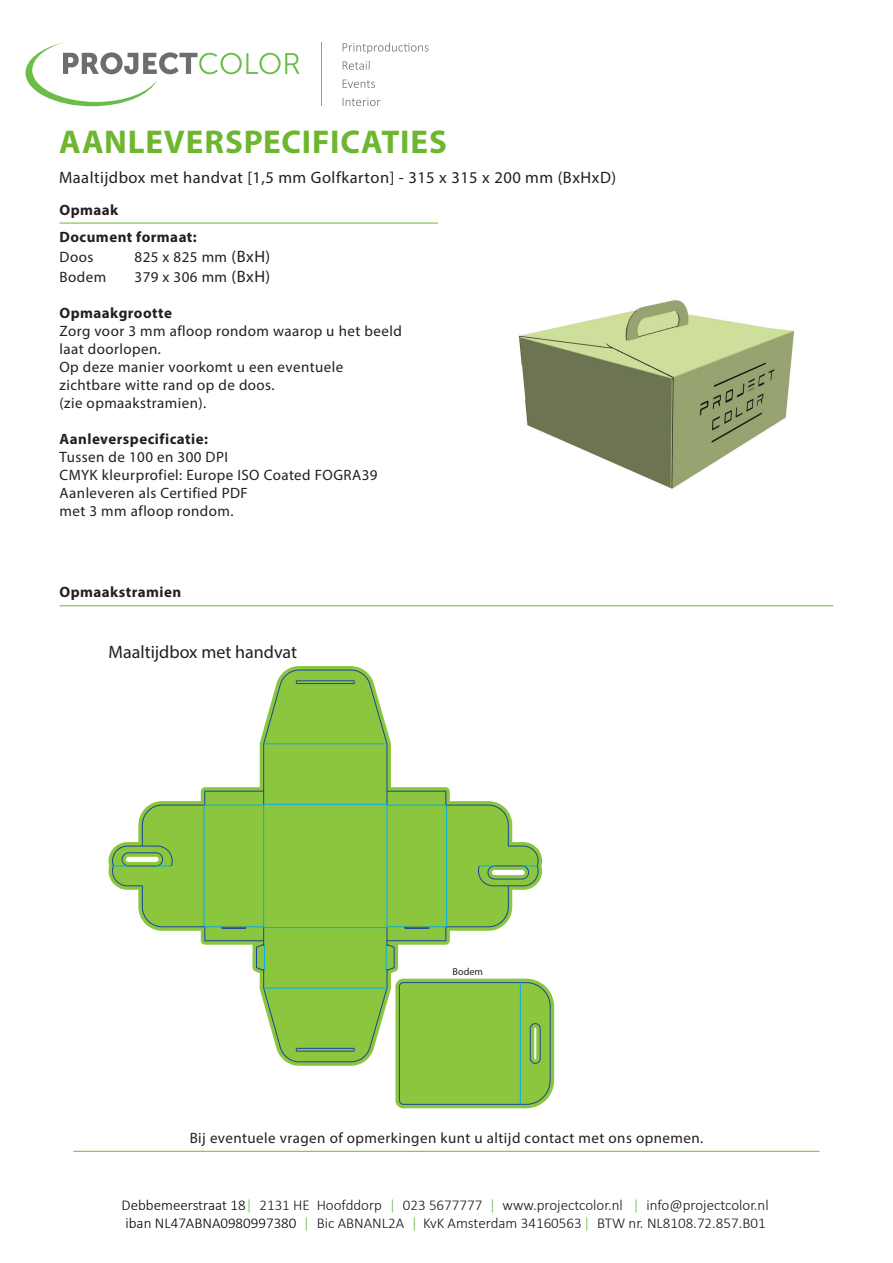
<style>
.page{position:relative;width:893px;height:1263px;background:#fff}
.page>*{position:absolute;margin:0;border:0;box-sizing:border-box;transform-origin:0 0}
.t1{font:700 33px "Myriad Pro";letter-spacing:.025em;color:#6fb630}
.t2{font:18px "Myriad Pro";color:#231f20}
.t3{font:16.5px "Myriad Pro";letter-spacing:.03em;color:#231f20}
.t4{font:15px/18px "Myriad Pro";letter-spacing:.03em;color:#231f20}
.t5{font:300 15px/18px "Calibri";color:#121416}
.t6{font:700 15px "Myriad Pro";letter-spacing:.03em;color:#231f20}
.t7{font:10.05px "Myriad Pro";color:#231f20}
.s1{font-size:16.5px}
.s2{color:#000001}
.s3{color:#68bc46}
</style>
<div class="page">
<hr style="left:321px;top:43px;width:1px;height:63px;background:#6bbd48">
<svg style="left:26px;top:43px;width:274px;height:63px"></svg>
<svg style="left:343px;top:43px;width:85px;height:11px"></svg>
<svg style="left:343px;top:61px;width:27px;height:9px"></svg>
<svg style="left:343px;top:80px;width:32px;height:8px"></svg>
<svg style="left:343px;top:98px;width:37px;height:8px"></svg>
<hr style="left:60px;top:223px;width:378px;height:1px;background:#6fb630">
<hr style="left:60px;top:605px;width:773px;height:1px;background:#6fb630">
<svg style="left:109px;top:666px;width:341px;height:214px"></svg>
<hr style="left:387px;top:744px;width:1px;height:61px;background:#18469d">
<hr style="left:263px;top:744px;width:1px;height:61px;background:#18469d">
<svg style="left:263px;top:669px;width:125px;height:76px;background:#95c85a"></svg>
<hr style="left:296px;top:680px;width:58px;height:1px;background:#18469d">
<hr style="left:264px;top:743px;width:123px;height:1px;background:#00aeef">
<svg style="left:111px;top:790px;width:443px;height:318px"></svg>
<img style="left:519px;top:300px;width:275px;height:189px">
<hr style="left:73px;top:1151px;width:746px;height:1px;background:#6fb630">
<h1 class="t1" style="left:59px;top:120px;width:389px">AANLEVERSPECIFICATIES</h1>
<p class="t3" style="left:59px;top:168px;width:559px">Maaltijdbox met handvat [1,5 mm Golfkarton] - 315 x 315 x 200 mm (BxHxD)</p>
<p class="t6" style="left:60px;top:200px;width:60px">Opmaak</p>
<p class="t6" style="left:60px;top:227px;width:139px">Document formaat:</p>
<p class="t4" style="left:60px;top:248px;width:35px">Doos</p>
<p class="t4" style="left:135px;top:248px;width:137px">825 x 825 mm <span class="s1">(BxH)</span></p>
<p class="t4" style="left:60px;top:268px;width:48px">Bodem</p>
<p class="t4" style="left:135px;top:268px;width:137px">379 x 306 mm <span class="s1">(BxH)</span></p>
<p class="t6" style="left:60px;top:303px;width:114px">Opmaakgrootte</p>
<p class="t4" style="left:60px;top:322px;width:344px">Zorg voor 3 mm afloop rondom waarop u het beeld laat doorlopen.<br>Op deze manier voorkomt u een eventuele zichtbare witte rand op de doos.<br>(zie opmaakstramien).</p>
<p class="t6" style="left:60px;top:429px;width:150px">Aanleverspecificatie:</p>
<p class="t4" style="left:60px;top:448px;width:320px">Tussen de 100 en 300 DPI<br>CMYK kleurprofiel: Europe ISO Coated FOGRA39<br>Aanleveren als Certified PDF<br>met 3 mm afloop rondom.</p>
<p class="t6" style="left:60px;top:583px;width:123px">Opmaakstramien</p>
<p class="t2" style="left:109px;top:640px;width:190px">Maaltijdbox met handvat</p>
<p class="t7" style="left:453px;top:965px;width:32px">Bodem</p>
<p class="t4" style="left:190px;top:1128px;width:515px">Bij eventuele vragen of opmerkingen kunt u altijd contact met ons opnemen.</p>
<p class="t5" style="left:122px;top:1195px;width:649px"><span class="s2">Debbemeerstraat 18</span> <span class="s3">|</span> 2131 HE Hoofddorp <span class="s3">|</span> 023 5677777 <span class="s3">|</span> www.projectcolor.nl <span class="s3">|</span> info@projectcolor.nl <span class="s2">iban NL47ABNA0980997380</span> <span class="s3">|</span> Bic ABNANL2A <span class="s3">|</span> KvK Amsterdam 34160563 <span class="s3">|</span> BTW nr. NL8108.72.857.B01</p>
</div>
